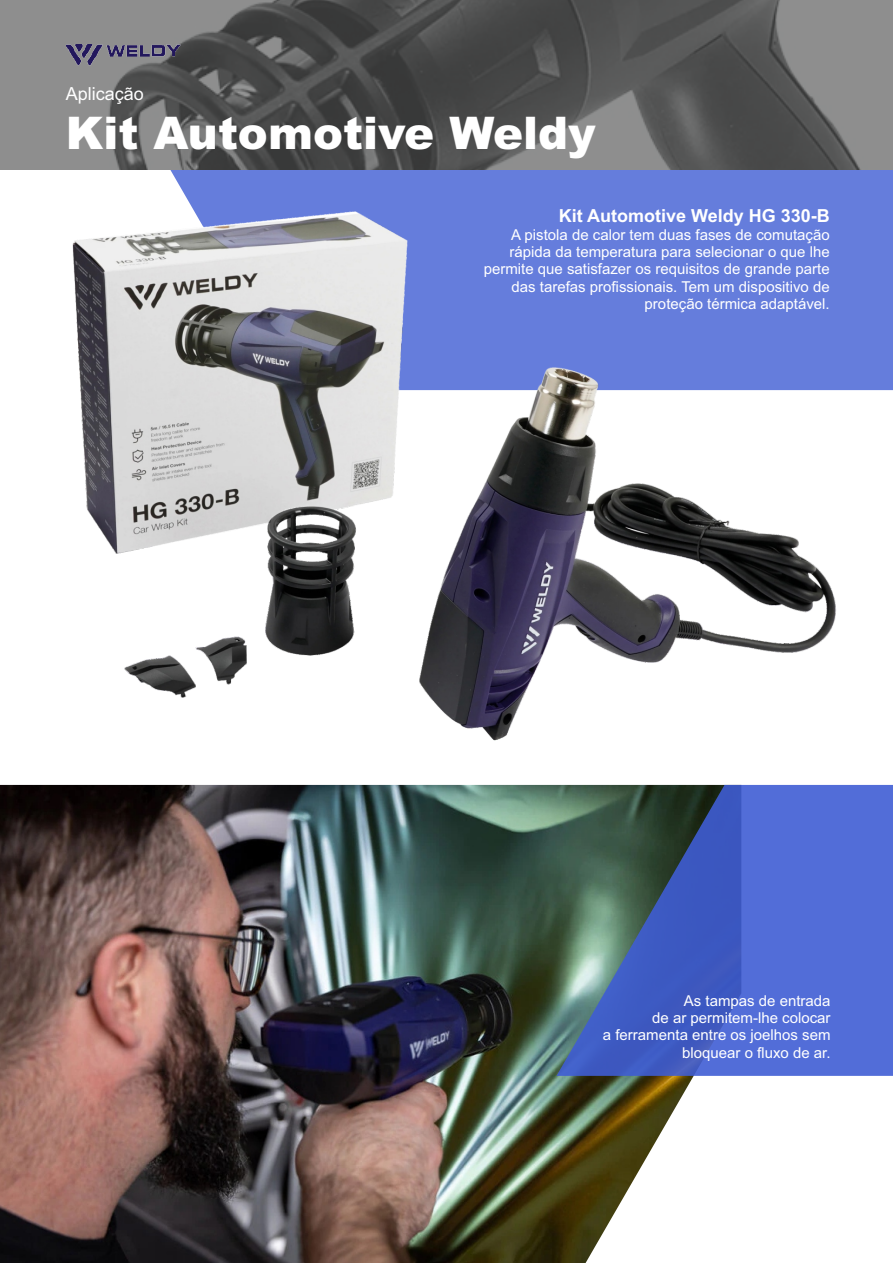
<style>
.page{position:relative;width:893px;height:1263px;background:#fff}
.page>*{position:absolute;margin:0;border:0;box-sizing:border-box;transform-origin:0 0}
.t1{font:900 45px "Arial";color:#fff}
.t2{font:700 18px "Arial";color:#fff}
.t3{font:18px "Arial";color:#fff}
.t4{font:15px/17.2px "Arial";color:#fff;text-align:right}
</style>
<div class="page">
<div style="left:170px;top:170px;width:723px;height:220px;background:#657ddc"></div>
<img style="left:72px;top:199px;width:773px;height:542px">
<img style="left:0;top:785px;width:694px;height:478px">
<svg style="left:556px;top:785px;width:337px;height:291px;background:#4a66b0"></svg>
<div style="left:0;top:0;width:893px;height:170px;background:#585959;opacity:.64"></div>
<img style="left:66px;top:44px;width:115px;height:22px">
<p class="t3" style="left:66px;top:87px;width:80px">Aplicação</p>
<h1 class="t1" style="left:66px;top:117px;width:531px">Kit Automotive Weldy</h1>
<p class="t2" style="left:559px;top:209px;width:273px">Kit Automotive Weldy HG 330-B</p>
<p class="t4" style="left:484px;top:227px;width:348px">A pistola de calor tem duas fases de comutação rápida da temperatura para selecionar o que lhe permite que satisfazer os requisitos de grande parte das tarefas profissionais. Tem um dispositivo de proteção térmica adaptável.</p>
<p class="t4" style="left:603px;top:993px;width:229px">As tampas de entrada<br>de ar permitem-lhe colocar<br>a ferramenta entre os joelhos sem bloquear o fluxo de ar.</p>
</div>
